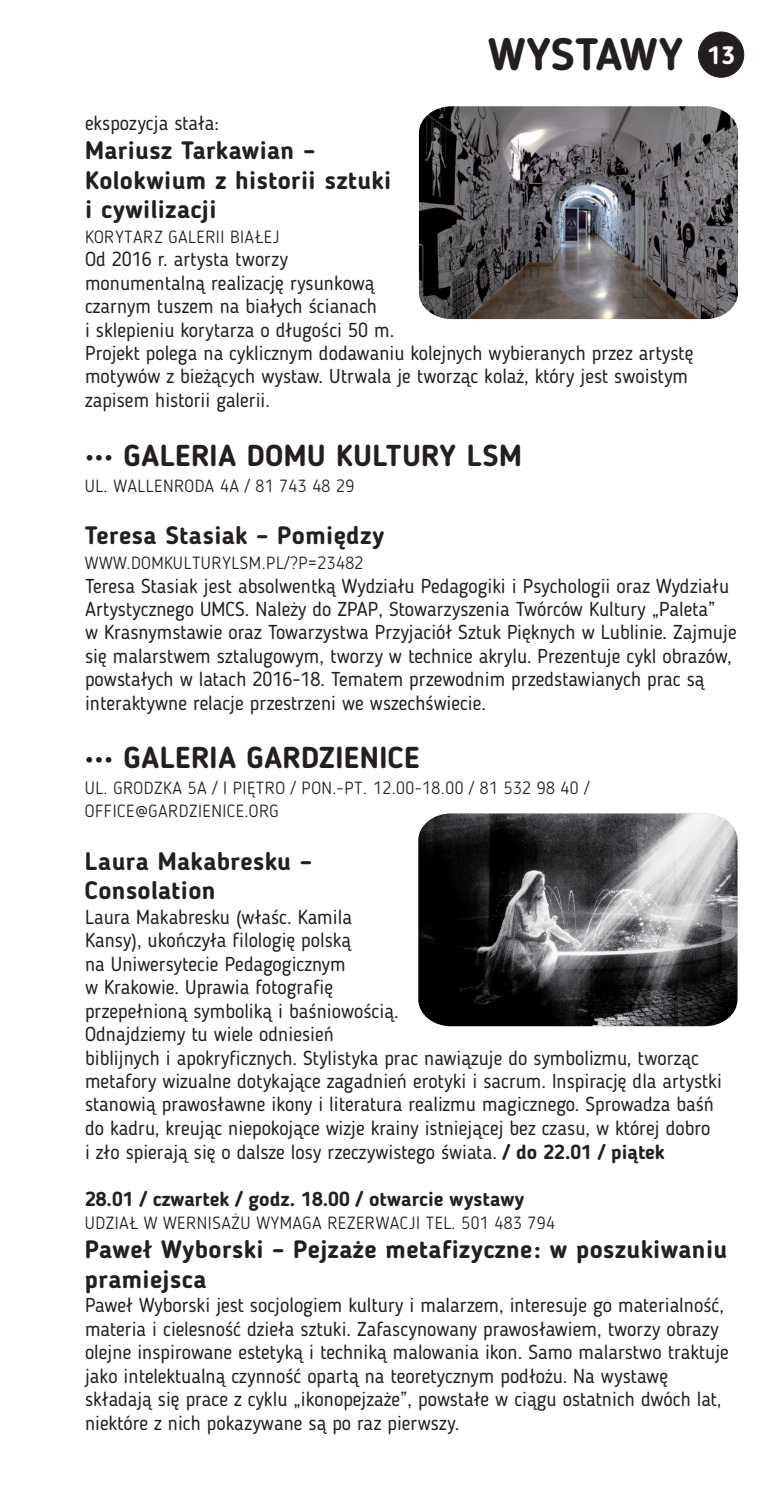
<style>
.page{position:relative;width:780px;height:1489px;background:#fff}
.page>*{position:absolute;margin:0;border:0;box-sizing:border-box;transform-origin:0 0}
.t1{font:700 45px "Blogger Sans";letter-spacing:.005em;color:#231f20}
.t2{font:700 30px "Blogger Sans";letter-spacing:.015em;color:#231f20}
.t3{font:700 25px/29.5px "Blogger Sans";letter-spacing:.015em;color:#231f20}
.t4{font:20px/23.5px "Blogger Sans";color:#231f20}
.t5{font:700 20px "Blogger Sans";color:#231f20}
.t6{font:300 17.5px/22.5px "Blogger Sans";letter-spacing:.03em;color:#231f20}
.s1{font-weight:700}
</style>
<div class="page">
<div style="left:698px;top:32px;width:46px;height:45px;background:#231f20;border:1px solid #231f20;border-radius:50%"></div>
<img style="left:419px;top:106px;width:319px;height:213px">
<img style="left:418px;top:813px;width:319px;height:213px">
<p class="t4" style="left:85px;top:113px;width:136px">ekspozycja stała:</p>
<p class="t3" style="left:85px;top:138px;width:308px">Mariusz Tarkawian –<br>Kolokwium z historii sztuki i cywilizacji</p>
<p class="t6" style="left:85px;top:227px;width:196px">KORYTARZ GALERII BIAŁEJ</p>
<h1 class="t1" style="left:488px;top:36px;width:248px">WYSTAWY <sup>13</sup></h1>
<p class="t4" style="left:85px;top:249px;width:609px">Od 2016 r. artysta tworzy<br>monumentalną realizację rysunkową<br>czarnym tuszem na białych ścianach<br>i sklepieniu korytarza o długości 50 m.<br>Projekt polega na cyklicznym dodawaniu kolejnych wybieranych przez artystę motywów z bieżących wystaw. Utrwala je tworząc kolaż, który jest swoistym zapisem historii galerii.</p>
<h2 class="t2" style="left:85px;top:443px;width:438px">••• GALERIA DOMU KULTURY LSM</h2>
<p class="t6" style="left:85px;top:476px;width:271px">UL. WALLENRODA 4A / 81 743 48 29</p>
<p class="t3" style="left:85px;top:523px;width:301px">Teresa Stasiak – Pomiędzy</p>
<p class="t6" style="left:85px;top:553px;width:280px">WWW.DOMKULTURYLSM.PL/?P=23482</p>
<p class="t4" style="left:85px;top:575px;width:653px">Teresa Stasiak jest absolwentką Wydziału Pedagogiki i Psychologii oraz Wydziału Artystycznego UMCS. Należy do ZPAP, Stowarzyszenia Twórców Kultury „Paleta”<br>w Krasnymstawie oraz Towarzystwa Przyjaciół Sztuk Pięknych w Lublinie. Zajmuje się malarstwem sztalugowym, tworzy w technice akrylu. Prezentuje cykl obrazów, powstałych w latach 2016-18. Tematem przewodnim przedstawianych prac są interaktywne relacje przestrzeni we wszechświecie.</p>
<h2 class="t2" style="left:85px;top:745px;width:336px">••• GALERIA GARDZIENICE</h2>
<p class="t6" style="left:85px;top:778px;width:506px">UL. GRODZKA 5A / I PIĘTRO / PON.-PT. 12.00-18.00 / 81 532 98 40 /<br>OFFICE@GARDZIENICE.ORG</p>
<p class="t3" style="left:85px;top:848px;width:228px">Laura Makabresku –<br>Consolation</p>
<p class="t4" style="left:85px;top:907px;width:638px">Laura Makabresku (właśc. Kamila<br>Kansy), ukończyła filologię polską<br>na Uniwersytecie Pedagogicznym<br>w Krakowie. Uprawia fotografię<br>przepełnioną symboliką i baśniowością.<br>Odnajdziemy tu wiele odniesień<br>biblijnych i apokryficznych. Stylistyka prac nawiązuje do symbolizmu, tworząc metafory wizualne dotykające zagadnień erotyki i sacrum. Inspirację dla artystki stanowią prawosławne ikony i literatura realizmu magicznego. Sprowadza baśń do kadru, kreując niepokojące wizje krainy istniejącej bez czasu, w której dobro<br>i zło spierają się o dalsze losy rzeczywistego świata. <span class="s1">/ do 22.01 / piątek</span></p>
<p class="t5" style="left:85px;top:1190px;width:440px">28.01 / czwartek / godz. 18.00 / otwarcie wystawy</p>
<p class="t6" style="left:85px;top:1212px;width:471px">UDZIAŁ W WERNISAŻU WYMAGA REZERWACJI TEL. 501 483 794</p>
<p class="t3" style="left:85px;top:1236px;width:644px">Paweł Wyborski – Pejzaże metafizyczne: w poszukiwaniu pramiejsca</p>
<p class="t4" style="left:85px;top:1295px;width:645px">Paweł Wyborski jest socjologiem kultury i malarzem, interesuje go materialność, materia i cielesność dzieła sztuki. Zafascynowany prawosławiem, tworzy obrazy olejne inspirowane estetyką i techniką malowania ikon. Samo malarstwo traktuje jako intelektualną czynność opartą na teoretycznym podłożu. Na wystawę składają się prace z cyklu „ikonopejzaże”, powstałe w ciągu ostatnich dwóch lat, niektóre z nich pokazywane są po raz pierwszy.</p>
</div>
